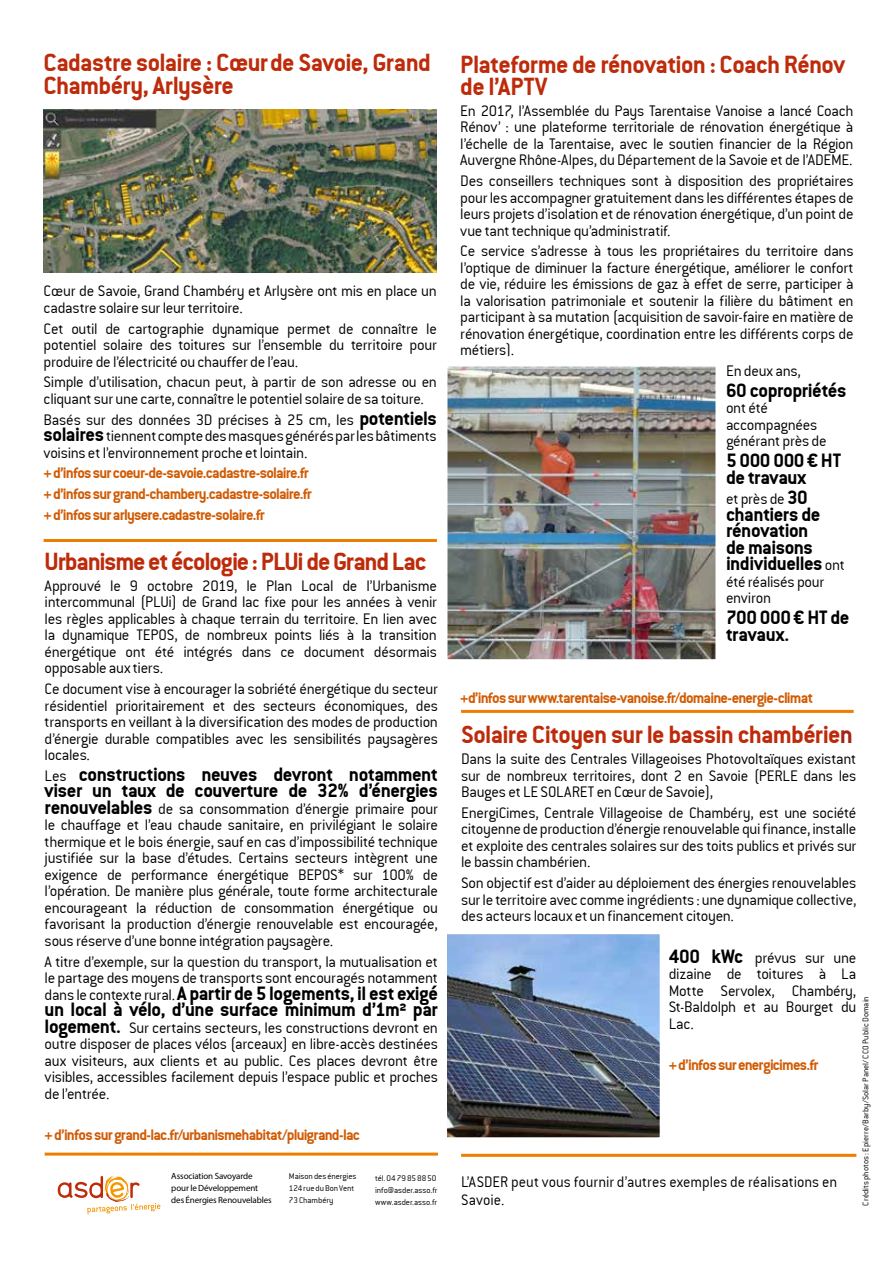
<style>
.page{position:relative;width:893px;height:1263px;background:#fff}
.page>*{position:absolute;margin:0;border:0;box-sizing:border-box;transform-origin:0 0}
.t1{font:27px/22.5px "Conduit ITCTT Bold";letter-spacing:-.025em;color:#bd2b0b}
.t2{font:27px "Conduit ITCTT Bold";letter-spacing:-.045em;color:#bd2b0b}
.t3{font:21px/16.5px "Conduit ITCTT Bold";letter-spacing:-.025em;color:#000}
.t4{font:16.5px/16.5px "Conduit ITCTT Light";letter-spacing:-.02em;color:#000;text-align:justify}
.t5{font:16.5px/20.7px "Conduit ITCTT Bold";letter-spacing:-.05em;color:#d15c05}
.t6{font:16.5px/17.4px "Conduit ITCTT Light";color:#000}
.t7{font:9px/12px "Conduit ITCTT Light";letter-spacing:-.005em;color:#000}
.t8{font:9px/12px "Myriad Pro";letter-spacing:-.01em;color:#000}
.t9{font:9px "Conduit ITCTT Light";letter-spacing:.005em;color:#030304}
.t10{font:500 4.5px "Conduit ITC";letter-spacing:-.015em;color:#000}
.s1{font-family:"Conduit ITCTT Bold";font-size:21px}
.s2{font-family:"Conduit ITCTT Light";font-size:16.5px}
.s3{color:#a22717}
</style>
<div class="page">
<div style="left:461px;top:1154px;width:395px;height:3px;border:2px solid #ef7d00"></div>
<div style="left:44px;top:539px;width:393px;height:3px;border:2px solid #ef7d00"></div>
<div style="left:461px;top:710px;width:393px;height:3px;border:2px solid #ef7d00"></div>
<div style="left:45px;top:1152px;width:393px;height:3px;border:2px solid #ef7d00"></div>
<img style="left:44px;top:110px;width:393px;height:162px">
<svg style="left:58px;top:1176px;width:102px;height:38px"></svg>
<img style="left:448px;top:935px;width:211px;height:201px">
<div style="left:438px;top:925px;width:231px;height:221px;border:9px solid #fff"></div>
<img style="left:448px;top:367px;width:267px;height:292px">
<h1 class="t1" style="left:44px;top:51px;width:389px">Cadastre solaire : Cœurde Savoie, Grand<br>Chambéry, Arlysère</h1>
<p class="t4" style="left:44px;top:282px;width:395px">Cœur de Savoie, Grand Chambéry et Arlysère ont mis en place un cadastre solaire sur leur territoire.</p>
<p class="t4" style="left:44px;top:320px;width:395px">Cet outil de cartographie dynamique permet de connaître le potentiel solaire des toitures sur l’ensemble du territoire pour produire de l’électricité ou chauffer de l’eau.</p>
<p class="t4" style="left:44px;top:373px;width:395px">Simple d’utilisation, chacun peut, à partir de son adresse ou en cliquant sur une carte, connaître le potentiel solaire de sa toiture.</p>
<p class="t4" style="left:44px;top:411px;width:395px">Basés sur des données 3D précises à 25 cm, les <span class="s1">potentiels solaires</span> tiennent compte des masques générés par les bâtiments voisins et l’environnement proche et lointain.</p>
<p class="t5" style="left:44px;top:462px;width:270px">+ d’infos sur coeur-de-savoie.cadastre-solaire.fr + d’infos sur grand-chambery.cadastre-solaire.fr + d’infos sur arlysere.cadastre-solaire.fr</p>
<h1 class="t2" style="left:45px;top:545px;width:383px">Urbanisme et écologie : PLUi de Grand Lac</h1>
<p class="t4" style="left:45px;top:577px;width:394px">Approuvé le 9 octobre 2019, le Plan Local de l’Urbanisme intercommunal (PLUi) de Grand lac fixe pour les années à venir les règles applicables à chaque terrain du territoire. En lien avec la dynamique TEPOS, de nombreux points liés à la transition énergétique ont été intégrés dans ce document désormais opposable aux tiers.</p>
<p class="t4" style="left:45px;top:680px;width:395px">Ce document vise à encourager la sobriété énergétique du secteur résidentiel prioritairement et des secteurs économiques, des transports en veillant à la diversification des modes de production d’énergie durable compatibles avec les sensibilités paysagères locales.</p>
<p class="t3" style="left:45px;top:765px;width:395px"><span class="s2">Les</span> constructions neuves devront notamment viser un taux de couverture de 32% d’énergies</p>
<p class="t4" style="left:45px;top:800px;width:395px"><span class="s1">renouvelables</span> de sa consommation d’énergie primaire pour le chauffage et l’eau chaude sanitaire, en privilégiant le solaire thermique et le bois énergie, sauf en cas d’impossibilité technique justifiée sur la base d’études. Certains secteurs intègrent une exigence de performance énergétique BEPOS* sur 100% de l’opération. De manière plus générale, toute forme architecturale encourageant la réduction de consommation énergétique ou favorisant la production d’énergie renouvelable est encouragée, sous réserve d’une bonne intégration paysagère.</p>
<p class="t4" style="left:45px;top:953px;width:395px">A titre d’exemple, sur la question du transport, la mutualisation et le partage des moyens de transports sont encouragés notamment</p>
<p class="t3" style="left:45px;top:984px;width:395px"><span class="s2">dans le contexte rural.</span> A partir de 5 logements, il est exigé un local à vélo, d’une surface minimum d’1m² par</p>
<p class="t4" style="left:45px;top:1019px;width:395px"><span class="s1">logement.</span> Sur certains secteurs, les constructions devront en outre disposer de places vélos (arceaux) en libre-accès destinées aux visiteurs, aux clients et au public. Ces places devront être visibles, accessibles facilement depuis l’espace public et proches de l’entrée.</p>
<p class="t5" style="left:45px;top:1124px;width:317px">+ d’infos sur grand-lac.fr/urbanismehabitat/pluigrand-lac</p>
<p class="t10" style="left:236px;top:1040px;width:25px">Pantone 144c</p>
<p class="t10" style="left:237px;top:1059px;width:27px">Pantone 1805c</p>
<p class="t8" style="left:171px;top:1170px;width:102px">Association Savoyarde pour le Développement des Énergies Renouvelables</p>
<p class="t7" style="left:289px;top:1170px;width:69px">Maison des énergies<br>124 rue du Bon Vent<br>73 Chambéry</p>
<p class="t7" style="left:375px;top:1172px;width:64px">tél. 0479858850 info@asder.asso.fr www.asder.asso.fr</p>
<h1 class="t1" style="left:460px;top:52px;width:386px">Plateforme de rénovation : Coach Rénov de l’APTV</h1>
<p class="t4" style="left:460px;top:102px;width:395px">En 2017, l’Assemblée du Pays Tarentaise Vanoise a lancé Coach Rénov’ : une plateforme territoriale de rénovation énergétique à l’échelle de la Tarentaise, avec le soutien financier de la Région Auvergne Rhône-Alpes, du Département de la Savoie et de l’ADEME.</p>
<p class="t4" style="left:460px;top:172px;width:395px">Des conseillers techniques sont à disposition des propriétaires pour les accompagner gratuitement dans les différentes étapes de leurs projets d’isolation et de rénovation énergétique, d’un point de vue tant technique qu’administratif.</p>
<p class="t4" style="left:460px;top:242px;width:395px">Ce service s’adresse à tous les propriétaires du territoire dans l’optique de diminuer la facture énergétique, améliorer le confort de vie, réduire les émissions de gaz à effet de serre, participer à la valorisation patrimoniale et soutenir la filière du bâtiment en participant à sa mutation (acquisition de savoir-faire en matière de rénovation énergétique, coordination entre les différents corps de métiers).</p>
<p class="t4" style="left:726px;top:362px;width:76px">En deux ans,</p>
<p class="t3" style="left:726px;top:381px;width:122px">60 copropriétés</p>
<p class="t4" style="left:726px;top:399px;width:102px;text-align:left">ont été accompagnées générant près de</p>
<p class="t3" style="left:726px;top:452px;width:117px">5 000 000 € HT de travaux</p>
<p class="t4" style="left:726px;top:490px;width:83px">et près de <span class="s1">30</span></p>
<p class="t3" style="left:726px;top:505px;width:121px">chantiers de rénovation<br>de maisons individuelles <span class="s2">ont</span></p>
<p class="t4" style="left:726px;top:573px;width:100px">été réalisés pour environ</p>
<p class="t3" style="left:726px;top:609px;width:125px">700 000 € HT de travaux.</p>
<p class="t5" style="left:460px;top:687px;width:354px">+d’infos sur www.tarentaise-vanoise.fr/domaine-energie-climat</p>
<h1 class="t1" style="left:461px;top:723px;width:393px">Solaire Citoyen sur le bassin chambérie<span class="s3">n</span></h1>
<p class="t4" style="left:461px;top:750px;width:397px">Dans la suite des Centrales Villageoises Photovoltaïques existant sur de nombreux territoires, dont 2 en Savoie (PERLE dans les Bauges et LE SOLARET en Cœur de Savoie),</p>
<p class="t4" style="left:461px;top:804px;width:397px">EnergiCimes, Centrale Villageoise de Chambéry, est une société citoyenne de production d’énergie renouvelable qui finance, installe et exploite des centrales solaires sur des toits publics et privés sur le bassin chambérien.</p>
<p class="t4" style="left:461px;top:874px;width:397px">Son objectif est d’aider au déploiement des énergies renouvelables sur le territoire avec comme ingrédients : une dynamique collective, des acteurs locaux et un financement citoyen.</p>
<p class="t4" style="left:669px;top:949px;width:189px"><span class="s1">400 kWc</span> prévus sur une dizaine de toitures à La Motte Servolex, Chambéry, St-Baldolph et au Bourget du Lac.</p>
<p class="t5" style="left:669px;top:1054px;width:151px">+ d’infos sur energicimes.fr</p>
<p class="t9" style="left:860px;top:1205px;width:211px;rotate:-90deg">Crédits photos : Epierre/Barby/Solar Panel/ CCO Public Domain</p>
<p class="t6" style="left:461px;top:1173px;width:378px">L’ASDER peut vous fournir d’autres exemples de réalisations en<br>Savoie.</p>
</div>
